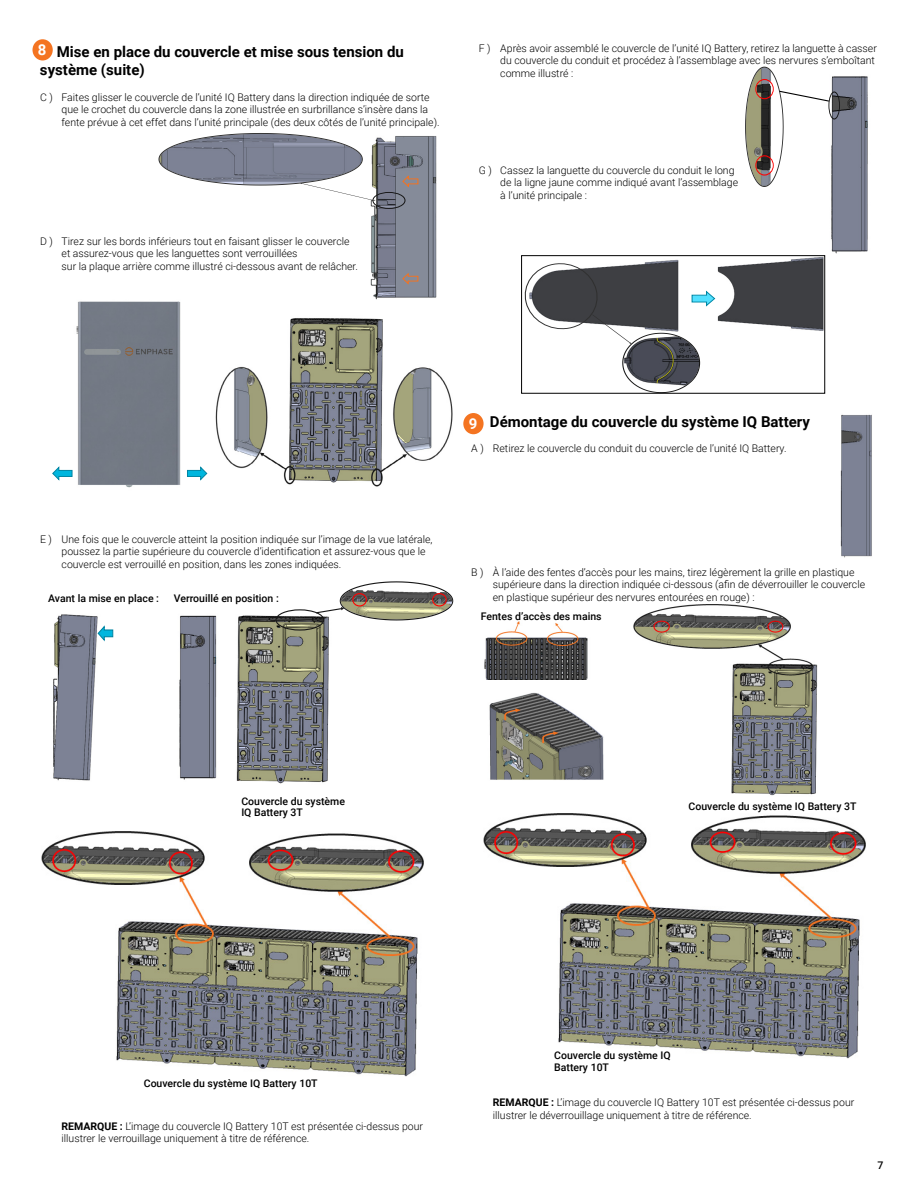
<style>
.page{position:relative;width:918px;height:1188px;background:#fff}
.page>*{position:absolute;margin:0;border:0;box-sizing:border-box;transform-origin:0 0}
.t1{font:700 15px/18px "Roboto";color:#000}
.t2{font:700 15px "Roboto";color:#fff}
.t3{font:300 10.5px/12.6px "Roboto";color:#000}
.t4{font:500 10.5px/11.2px "Roboto";color:#000}
.s1{color:#fff}
.s2{font-weight:700}
</style>
<div class="page">
<div style="left:33px;top:39px;width:20px;height:21px;background:#f47421;border-radius:50%"></div>
<img style="left:370px;top:136px;width:67px;height:163px">
<svg style="left:402px;top:272px;width:17px;height:13px"></svg>
<svg style="left:402px;top:175px;width:17px;height:13px"></svg>
<div style="left:373px;top:192px;width:32px;height:17px;border:1px solid #171717;border-radius:50%"></div>
<svg style="left:158px;top:133px;width:215px;height:67px"></svg>
<img style="left:76px;top:301px;width:105px;height:187px">
<svg style="left:187px;top:466px;width:21px;height:15px"></svg>
<svg style="left:52px;top:466px;width:21px;height:15px"></svg>
<img style="left:236px;top:609px;width:93px;height:175px">
<div style="left:275px;top:609px;width:49px;height:22px;border:1px solid #171717;border-radius:50%"></div>
<svg style="left:316px;top:581px;width:138px;height:40px"></svg>
<div style="left:352px;top:593px;width:15px;height:13px;border:1px solid #f00;border-radius:50%"></div>
<div style="left:432px;top:593px;width:15px;height:13px;border:1px solid #f00;border-radius:50%"></div>
<img style="left:179px;top:615px;width:38px;height:165px">
<img style="left:53px;top:614px;width:45px;height:167px">
<svg style="left:97px;top:624px;width:17px;height:19px"></svg>
<img style="left:829px;top:76px;width:39px;height:178px">
<div style="left:828px;top:92px;width:12px;height:27px;border:1px solid #171717;border-radius:50%"></div>
<svg style="left:745px;top:66px;width:84px;height:121px"></svg>
<img style="left:717px;top:257px;width:106px;height:74px">
<svg style="left:524px;top:260px;width:192px;height:132px"></svg>
<div style="left:521px;top:255px;width:304px;height:139px;border:1px solid #000"></div>
<img style="left:215px;top:318px;width:238px;height:169px">
<div style="left:463px;top:413px;width:21px;height:21px;background:#f47421;border-radius:50%"></div>
<img style="left:840px;top:414px;width:32px;height:144px">
<img style="left:484px;top:621px;width:104px;height:59px">
<img style="left:489px;top:692px;width:115px;height:88px">
<img style="left:633px;top:605px;width:185px;height:191px">
<img style="left:41px;top:831px;width:383px;height:246px">
<img style="left:483px;top:813px;width:383px;height:246px">
<h1 class="t2" style="left:38px;top:39px;width:10px">8</h1>
<h1 class="t1" style="left:40px;top:42px;width:365px;text-indent:17px">Mise en place du couvercle et mise sous tension du système (suite)</h1>
<p class="t3" style="left:62px;top:90px;width:379px;text-indent:-22px">C ) Faites glisser le couvercle de l’unité IQ Battery dans la direction indiquée de sorte que le crochet du couvercle dans la zone illustrée en surbrillance s’insère dans la fente prévue à cet effet dans l’unité principale (des deux côtés de l’unité principale).</p>
<p class="t3" style="left:62px;top:234px;width:298px;text-indent:-22px">D ) Tirez sur les bords inférieurs tout en faisant glisser le couvercle et assurez-vous que les languettes sont verrouillées<br>sur la plaque arrière comme illustré ci-dessous avant de relâcher.</p>
<p class="t3" style="left:500px;top:41px;width:378px;text-indent:-22px">F ) Après avoir assemblé le couvercle de l’unité IQ Battery, retirez la languette à casser du couvercle du conduit et procédez à l’assemblage avec les nervures s’emboîtant comme illustré :</p>
<p class="t3" style="left:500px;top:163px;width:239px;text-indent:-22px">G ) Cassez la languette du couvercle du conduit le long de la ligne jaune comme indiqué avant l’assemblage à l’unité principale :</p>
<p class="t3" style="left:62px;top:532px;width:372px;text-indent:-22px">E ) Une fois que le couvercle atteint la position indiquée sur l’image de la vue latérale, poussez la partie supérieure du couvercle d’identification et assurez-vous que le couvercle est verrouillé en position, dans les zones indiquées.</p>
<p class="t4" style="left:48px;top:592px;width:112px">Avant la mise en place :</p>
<p class="t4" style="left:174px;top:592px;width:106px">Verrouillé en position :</p>
<h1 class="t1" style="left:469px;top:412px;width:343px"><span class="s1">9</span> Démontage du couvercle du système IQ Battery</h1>
<p class="t3" style="left:471px;top:442px;width:317px">A ) Retirez le couvercle du conduit du couvercle de l’unité IQ Battery.</p>
<p class="t3" style="left:493px;top:565px;width:374px;text-indent:-22px">B ) À l’aide des fentes d’accès pour les mains, tirez légèrement la grille en plastique supérieure dans la direction indiquée ci-dessous (afin de déverrouiller le couvercle en plastique supérieur des nervures entourées en rouge) :</p>
<p class="t4" style="left:481px;top:611px;width:122px">Fentes d’accès des mains</p>
<p class="t4" style="left:241px;top:795px;width:105px">Couvercle du système<br>IQ Battery 3T</p>
<p class="t4" style="left:689px;top:800px;width:169px">Couvercle du système IQ Battery 3T</p>
<p class="t4" style="left:144px;top:1078px;width:175px">Couvercle du système IQ Battery 10T</p>
<p class="t3" style="left:62px;top:1119px;width:363px"><span class="s2">REMARQUE :</span> L’image du couvercle IQ Battery 10T est présentée ci-dessus pour illustrer le verrouillage uniquement à titre de référence.</p>
<p class="t4" style="left:554px;top:1050px;width:118px">Couvercle du système IQ<br>Battery 10T</p>
<p class="t3" style="left:493px;top:1095px;width:363px;line-height:13.5px"><span class="s2">REMARQUE :</span> L’image du couvercle IQ Battery 10T est présentée ci-dessus pour illustrer le déverrouillage uniquement à titre de référence.</p>
<p class="t4" style="left:878px;top:1159px;width:7px">7</p>
</div>
